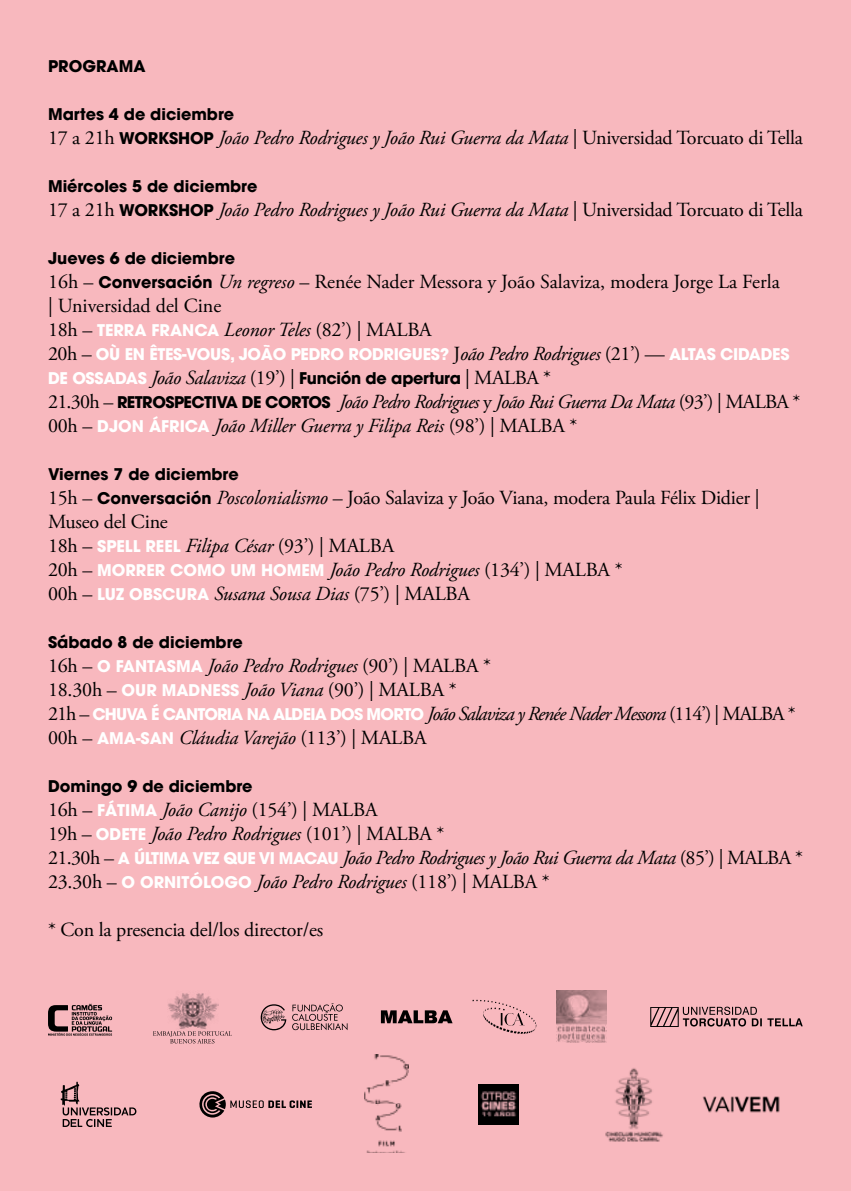
<style>
.page{position:relative;width:851px;height:1191px;background:#fff}
.page>*{position:absolute;margin:0;border:0;box-sizing:border-box;transform-origin:0 0}
.t1{font:20px/24px "Adobe Garamond Pro";letter-spacing:-.01em;color:#000}
.t2{font:italic 20px/24px "Adobe Garamond Pro";letter-spacing:-.02em;color:#000}
.t3{font:700 16px/24px "Avant Garde";letter-spacing:-.02em;color:#fff}
.t4{font:700 16px "Avant Garde";color:#000}
.t5{font:700 16px "Avant Garde";letter-spacing:-.05em;color:#fff}
.s1{font-style:normal}
.s2{font-family:"Avant Garde";font-weight:700;font-style:normal;font-size:16px}
.s3{font-family:"Avant Garde";font-weight:700;font-size:16px}
.s4{font-style:italic}
.s5{font-family:"Avant Garde";font-weight:700;font-size:16px;color:#fff}
.s6{font-family:"Adobe Garamond Pro";font-weight:400;font-size:20px;color:#000}
.s7{font-family:"Adobe Garamond Pro";font-weight:400;font-style:italic;font-size:20px;color:#000}
.s8{color:#000}
.s9{font-family:"Avant Garde";font-weight:700;font-style:normal;font-size:16px;color:#fff}
</style>
<div class="page">
<div style="left:0;top:0;width:850px;height:1191px;background:#f8b8be"></div>
<svg style="left:48px;top:1003px;width:64px;height:32px"></svg>
<img style="left:605px;top:1068px;width:58px;height:74px">
<svg style="left:472px;top:999px;width:64px;height:34px"></svg>
<img style="left:168px;top:993px;width:50px;height:36px">
<svg style="left:153px;top:1031px;width:79px;height:12px"></svg>
<svg style="left:381px;top:1010px;width:71px;height:13px"></svg>
<svg style="left:292px;top:1003px;width:55px;height:27px"></svg>
<svg style="left:261px;top:1004px;width:25px;height:26px"></svg>
<svg style="left:61px;top:1081px;width:75px;height:46px"></svg>
<img style="left:556px;top:991px;width:50px;height:51px">
<img style="left:702px;top:1096px;width:78px;height:17px">
<svg style="left:650px;top:1006px;width:152px;height:21px"></svg>
<img style="left:365px;top:1054px;width:43px;height:98px">
<svg style="left:199px;top:1091px;width:113px;height:26px"></svg>
<img style="left:478px;top:1084px;width:40px;height:40px">
<p class="t4" style="left:48px;top:56px;width:99px">PROGRAMA</p>
<p class="t4" style="left:48px;top:104px;width:187px">Martes 4 de diciembre</p>
<p class="t2" style="left:48px;top:126px;width:756px"><span class="s1">17 a 21h</span> <span class="s2">WORKSHOP</span> João Pedro Rodrigues y João Rui Guerra da Mata <span class="s1">| Universidad Torcuato di Tella</span></p>
<p class="t4" style="left:48px;top:176px;width:211px">Miércoles 5 de diciembre</p>
<p class="t2" style="left:48px;top:198px;width:756px"><span class="s1">17 a 21h</span> <span class="s2">WORKSHOP</span> João Pedro Rodrigues y João Rui Guerra da Mata <span class="s1">| Universidad Torcuato di Tella</span></p>
<p class="t4" style="left:48px;top:248px;width:188px">Jueves 6 de diciembre</p>
<p class="t1" style="left:48px;top:270px;width:733px">16h – <span class="s3">Conversación</span> <span class="s4">Un regreso</span> – Renée Nader Messora y João Salaviza, modera Jorge La Ferla | Universidad del Cine<br>18h – <span class="s5">TERRA FRANCA</span> <span class="s4">Leonor Teles</span> (82’) | MALBA</p>
<p class="t3" style="left:48px;top:342px;width:743px"><span class="s6">20h –</span> OÙ EN ÊTES-VOUS, JOÃO PEDRO RODRIGUES? <span class="s6">J</span><span class="s7">oão Pedro Rodrigues</span> <span class="s6">(21’) —</span> ALTAS CIDADES<br>DE OSSADAS <span class="s7">João Salaviza</span> <span class="s6">(19’) |</span> <span class="s8">Función de apertura</span> <span class="s6">| MALBA *</span></p>
<p class="t2" style="left:48px;top:390px;width:753px"><span class="s1">21.30h –</span> <span class="s2">RETROSPECTIVA DE CORTOS</span> João Pedro Rodrigues <span class="s1">y</span> João Rui Guerra Da Mata <span class="s1">(93’) | MALBA *<br>00h –</span> <span class="s9">DJON ÁFRICA</span> João Miller Guerra y Filipa Reis <span class="s1">(98’) | MALBA *</span></p>
<p class="t4" style="left:48px;top:464px;width:192px">Viernes 7 de diciembre</p>
<p class="t1" style="left:48px;top:486px;width:713px">15h – <span class="s3">Conversación</span> <span class="s4">Poscolonialismo</span> – João Salaviza y João Viana, modera Paula Félix Didier | Museo del Cine<br>18h – <span class="s5">SPELL REEL</span> <span class="s4">Filipa César</span> (93’) | MALBA<br>20h – <span class="s5">MORRER COMO UM HOMEM</span> <span class="s4">João Pedro Rodrigues</span> (134’) | MALBA *<br>00h – <span class="s5">LUZ OBSCURA</span> <span class="s4">Susana Sousa Dias</span> (75’) | MALBA</p>
<p class="t4" style="left:48px;top:632px;width:196px">Sábado 8 de diciembre</p>
<p class="t1" style="left:48px;top:654px;width:444px">16h – <span class="s5">O FANTASMA</span> <span class="s4">João Pedro Rodrigues</span> (90’) | MALBA *<br>18.30h – <span class="s5">OUR MADNESS</span> <span class="s4">João Viana</span> (90’) | MALBA *</p>
<p class="t5" style="left:48px;top:704px;width:749px"><span class="s6">21h –</span> CHUVA É CANTORIA NA ALDEIA DOS MORTO <span class="s7">João Salaviza y Renée Nader Messora</span> <span class="s6">(114’) | MALBA *</span></p>
<p class="t1" style="left:48px;top:726px;width:380px">00h – <span class="s5">AMA-SAN</span> <span class="s4">Cláudia Varejão</span> (113’) | MALBA</p>
<p class="t4" style="left:48px;top:776px;width:206px">Domingo 9 de diciembre</p>
<p class="t2" style="left:48px;top:798px;width:756px"><span class="s1">16h –</span> <span class="s9">FÁTIMA</span> João Canijo <span class="s1">(154’) | MALBA<br>19h –</span> <span class="s9">ODETE</span> João Pedro Rodrigues <span class="s1">(101’) | MALBA *<br>21.30h –</span> <span class="s9">A ÚLTIMA VEZ QUE VI MACAU</span> João Pedro Rodrigues y João Rui Guerra da Mata <span class="s1">(85’) | MALBA * 23.30h –</span> <span class="s9">O ORNITÓLOGO</span> João Pedro Rodrigues <span class="s1">(118’) | MALBA *</span></p>
<p class="t1" style="left:48px;top:918px;width:277px">* Con la presencia del/los director/es</p>
</div>
